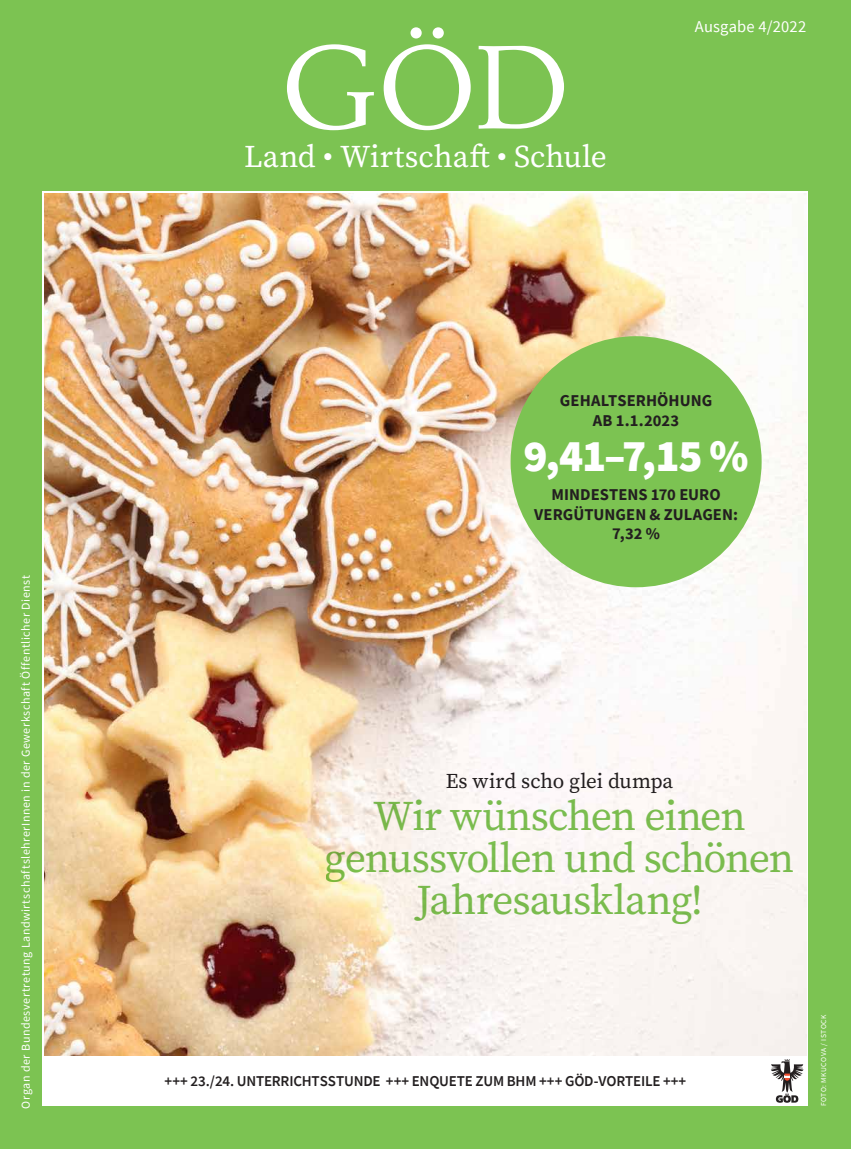
<style>
.page{position:relative;width:851px;height:1149px;background:#fff}
.page>*{position:absolute;margin:0;border:0;box-sizing:border-box;transform-origin:0 0}
.t1{font:900 44.85px "Source Sans Pro";color:#fff}
.t2{font:42px/42px "Source Serif Pro";letter-spacing:-.03em;color:#7cc352;text-align:center}
.t3{font:31.5px "Source Serif Pro";color:#fff}
.t4{font:21px "Source Serif Pro";letter-spacing:-.005em;color:#231f20}
.t5{font:700 16.5px/19.5px "Source Sans Pro";color:#231f20;text-align:center}
.t6{font:16.5px "Source Sans Pro";letter-spacing:.005em;color:#fff}
.t7{font:600 15px "Source Sans Pro";letter-spacing:-.01em;color:#231f20}
.t8{font:12px "Source Sans Pro";letter-spacing:.045em;color:#fff}
.t9{font:7.5px "Source Sans Pro";letter-spacing:.07em;color:#fff}
</style>
<div class="page">
<div style="left:0;top:0;width:850px;height:1148px;background:#7cc352"></div>
<div style="left:43px;top:191px;width:765px;height:915px;background:#fff"></div>
<svg style="left:287px;top:27px;width:277px;height:103px"></svg>
<svg style="left:771px;top:1059px;width:32px;height:43px"></svg>
<img style="left:45px;top:193px;width:761px;height:861px">
<div style="left:510px;top:336px;width:251px;height:251px;background:#7cc352;border-radius:50%"></div>
<p class="t8" style="left:18px;top:1108px;width:535px;rotate:-90deg">Organ der Bundesvertretung LandwirtschaftslehrerInnen in der Gewerkschaft Öffentlicher Dienst</p>
<h3 class="t3" style="left:244px;top:135px;width:364px">Land • Wirtschaft • Schule</h3>
<h3 class="t6" style="left:694px;top:16px;width:113px">Ausgabe 4/2022</h3>
<h3 class="t5" style="left:560px;top:391px;width:154px">GEHALTSERHÖHUNG<br>AB 1.1.2023</h3>
<h1 class="t1" style="left:523px;top:425px;width:226px">9,41–7,15 %</h1>
<h3 class="t5" style="left:534px;top:484px;width:205px">MINDESTENS 170 EURO<br>VERGÜTUNGEN &amp; ZULAGEN:<br>7,32 %</h3>
<h3 class="t4" style="left:446px;top:766px;width:229px">Es wird scho glei dumpa</h3>
<h2 class="t2" style="left:324px;top:794px;width:471px">Wir wünschen einen genussvollen und schönen<br>Jahresausklang!</h2>
<p class="t7" style="left:165px;top:1070px;width:523px">+++ 23./24. UNTERRICHTSSTUNDE +++ ENQUETE ZUM BHM +++ GÖD-VORTEILE +++</p>
<p class="t9" style="left:818px;top:1106px;width:93px;rotate:-90deg">FOTO: MKUCOVA / ISTOCK</p>
</div>
